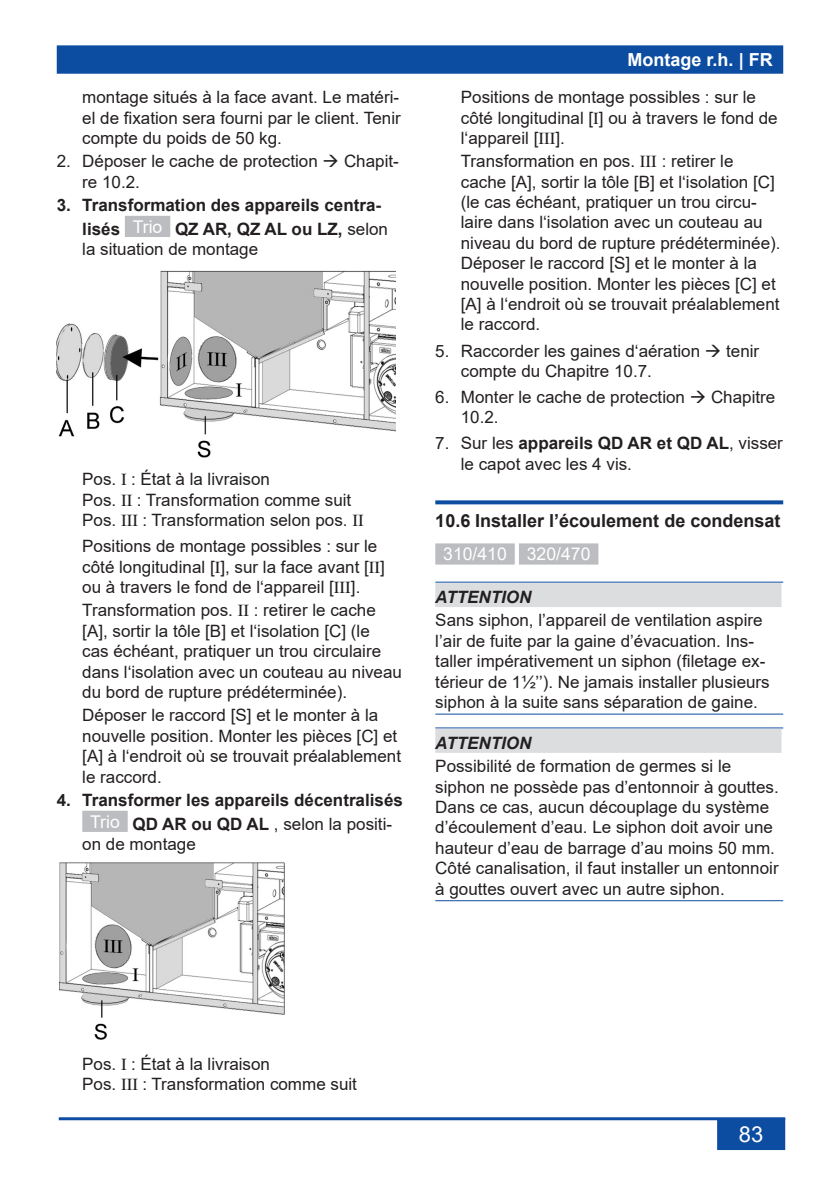
<style>
.page{position:relative;width:840px;height:1191px;background:#fff}
.page>*{position:absolute;margin:0;border:0;box-sizing:border-box;transform-origin:0 0}
.t1{font:22px "Arial";color:#fff}
.t2{font:700 18px "Arial";color:#231f20}
.t3{font:700 18px "Arial";color:#fff}
.t4{font:17.6px "Arial";color:#fff}
.t5{font:17px/20.4px "Arial";color:#231f20}
.t6{font:700 17px/24.2px "Arial";color:#231f20}
.t7{font:italic 700 17px "Arial";color:#231f20}
.s1{font-weight:400;font-size:17.6px;color:#fff}
.s2{font-weight:400}
.s3{font-family:"Times"}
.s4{font-weight:700}
</style>
<div class="page">
<div style="left:58px;top:46px;width:723px;height:27px;background:#0d4da1"></div>
<div style="left:57px;top:45px;width:725px;height:29px;border:2px solid #0d4da1"></div>
<hr style="left:59px;top:1117px;width:725px;height:3px;background:#0d4da1">
<div style="left:717px;top:1119px;width:66px;height:30px;background:#0d4da1"></div>
<div style="left:716px;top:1118px;width:68px;height:32px;border:2px solid #0d4da1"></div>
<div style="left:126px;top:217px;width:43px;height:19px;background:#bcbdc0"></div>
<div style="left:125px;top:216px;width:45px;height:21px;border:2px solid #bcbdc0"></div>
<img style="left:57px;top:270px;width:338px;height:188px">
<div style="left:83px;top:811px;width:44px;height:20px;background:#bcbdc0"></div>
<div style="left:82px;top:810px;width:46px;height:22px;border:2px solid #bcbdc0"></div>
<img style="left:59px;top:862px;width:226px;height:178px">
<svg style="left:435px;top:500px;width:347px;height:4px"></svg>
<hr style="left:435px;top:581px;width:347px;height:1px;background:#0d4da1">
<div style="left:435px;top:583px;width:346px;height:24px;background:#dcdddf"></div>
<hr style="left:435px;top:713px;width:347px;height:1px;background:#0d4da1">
<hr style="left:435px;top:727px;width:347px;height:1px;background:#0d4da1">
<div style="left:435px;top:729px;width:346px;height:24px;background:#dcdddf"></div>
<hr style="left:435px;top:900px;width:347px;height:1px;background:#0d4da1">
<div style="left:436px;top:544px;width:77px;height:19px;background:#bcbdc0"></div>
<div style="left:435px;top:543px;width:79px;height:21px;border:2px solid #bcbdc0"></div>
<div style="left:519px;top:544px;width:78px;height:19px;background:#bcbdc0"></div>
<div style="left:518px;top:543px;width:80px;height:21px;border:2px solid #bcbdc0"></div>
<p class="t5" style="left:82px;top:87px;width:320px;text-align:justify">montage situés à la face avant. Le matéri&shy;el de fixation sera fourni par le client. Tenir compte du poids de 50 kg.</p>
<p class="t5" style="left:82px;top:151px;width:318px;text-indent:-26px">2. Déposer le cache de protection → Chapit&shy;re 10.2.</p>
<p class="t6" style="left:82px;top:193px;width:307px;text-indent:-26px">3. Transformation des appareils centra&shy;lisés <span class="s1">Trio</span> QZ AR, QZ AL ou LZ, <span class="s2">selon</span></p>
<p class="t5" style="left:82px;top:239px;width:177px">la situation de montage</p>
<p class="t5" style="left:82px;top:469px;width:283px">Pos. <span class="s3">I</span> : État à la livraison<br>Pos. <span class="s3">II</span> : Transformation comme suit<br>Pos. <span class="s3">III</span> : Transformation selon pos. <span class="s3">II</span></p>
<p class="t5" style="left:82px;top:536px;width:304px">Positions de montage possibles : sur le côté longitudinal [<span class="s3">I</span>], sur la face avant [<span class="s3">II</span>] ou à travers le fond de l‘appareil [<span class="s3">III</span>].</p>
<p class="t5" style="left:82px;top:600px;width:321px">Transformation pos. <span class="s3">II</span> : retirer le cache [A], sortir la tôle [B] et l‘isolation [C] (le<br>cas échéant, pratiquer un trou circulaire dans l‘isolation avec un couteau au niveau du bord de rupture prédéterminée).</p>
<p class="t5" style="left:82px;top:705px;width:320px">Déposer le raccord [S] et le monter à la nouvelle position. Monter les pièces [C] et [A] à l‘endroit où se trouvait préalablement le raccord.</p>
<p class="t6" style="left:90px;top:788px;width:314px;text-indent:-33px">4. Transformer les appareils décentralisés<br><span class="s1">Trio</span> QD AR ou QD AL <span class="s2">, selon la positi-</span></p>
<p class="t5" style="left:82px;top:834px;width:115px">on de montage</p>
<p class="t3" style="left:627px;top:47px;width:147px">Montage r.h. | FR</p>
<p class="t5" style="left:460px;top:87px;width:318px">Positions de montage possibles : sur le côté longitudinal [<span class="s3">I</span>] ou à travers le fond de l‘appareil [<span class="s3">III</span>].</p>
<p class="t5" style="left:460px;top:151px;width:321px">Transformation en pos. <span class="s3">III</span> : retirer le cache [A], sortir la tôle [B] et l‘isolation [C] (le cas échéant, pratiquer un trou circu&shy;laire dans l‘isolation avec un couteau au niveau du bord de rupture prédéterminée).<br>Déposer le raccord [S] et le monter à la nouvelle position. Monter les pièces [C] et [A] à l‘endroit où se trouvait préalablement le raccord.</p>
<p class="t5" style="left:460px;top:340px;width:300px;text-indent:-26px">5. Raccorder les gaines d‘aération → tenir compte du Chapitre 10.7.</p>
<p class="t5" style="left:460px;top:387px;width:316px;text-indent:-25px">6. Monter le cache de protection → Chapitre<br>10.2.</p>
<p class="t5" style="left:460px;top:433px;width:323px;text-indent:-26px">7. Sur les <span class="s4">appareils QD AR et QD AL</span>, visser le capot avec les 4 vis.</p>
<p class="t2" style="left:435px;top:508px;width:346px">10.6 Installer l’écoulement de condensat</p>
<p class="t4" style="left:443px;top:542px;width:149px">310/410 320/470</p>
<p class="t7" style="left:435px;top:586px;width:98px">ATTENTION</p>
<p class="t5" style="left:435px;top:610px;width:336px">Sans siphon, l’appareil de ventilation aspire l’air de fuite par la gaine d’évacuation. Ins&shy;taller impérativement un siphon (filetage ex&shy;térieur de 1½’’). Ne jamais installer plusieurs siphon à la suite sans séparation de gaine.</p>
<p class="t7" style="left:435px;top:731px;width:98px">ATTENTION</p>
<p class="t5" style="left:435px;top:756px;width:345px">Possibilité de formation de germes si le siphon ne possède pas d’entonnoir à gouttes.<br>Dans ce cas, aucun découplage du système d’écoulement d’eau. Le siphon doit avoir une hauteur d’eau de barrage d’au moins 50 mm.<br>Côté canalisation, il faut installer un entonnoir à gouttes ouvert avec un autre siphon.</p>
<p class="t5" style="left:82px;top:1053px;width:276px">Pos. <span class="s3">I</span> : État à la livraison<br>Pos. <span class="s3">III</span> : Transformation comme suit</p>
<p class="t1" style="left:738px;top:1119px;width:26px">83</p>
</div>
